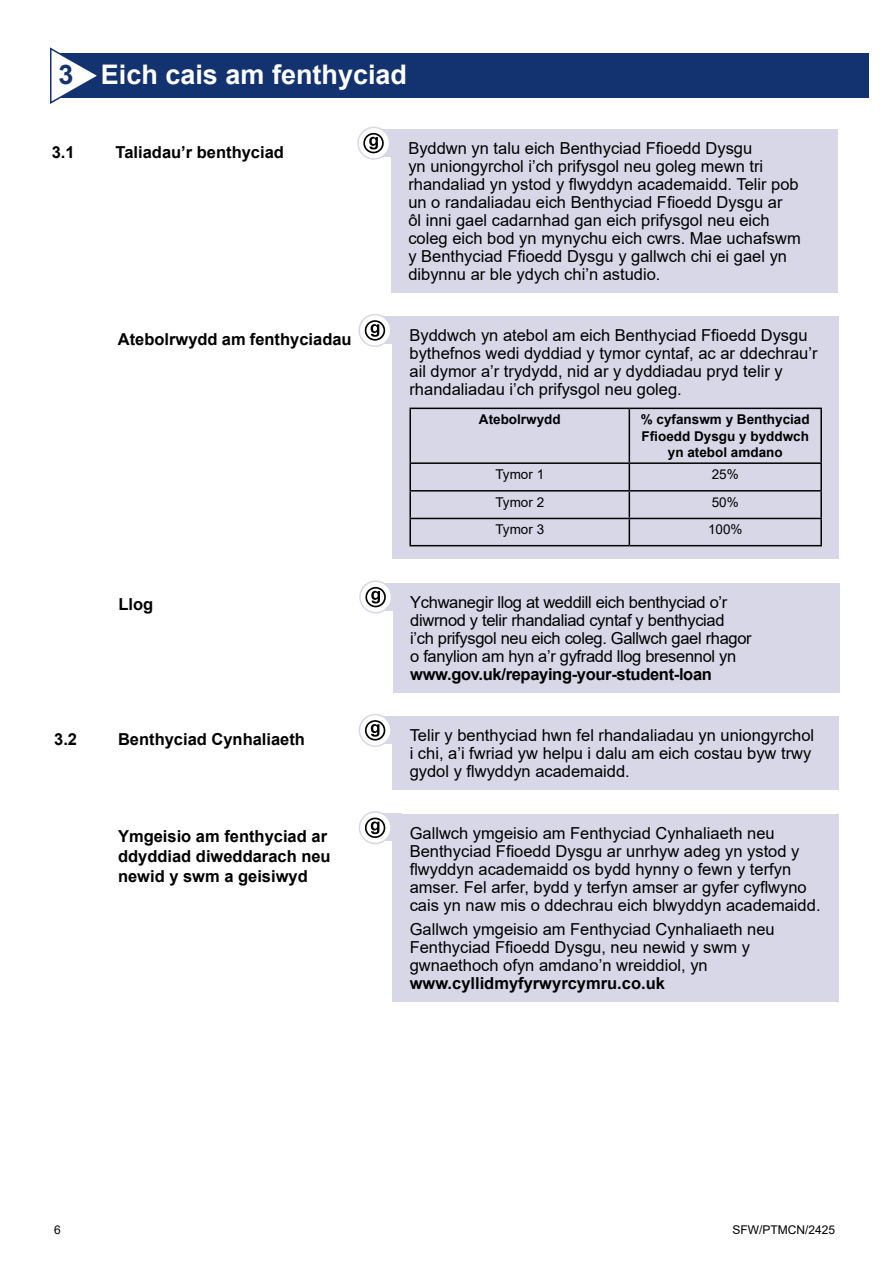
<style>
.page{position:relative;width:893px;height:1263px;background:#fff}
.page>*{position:absolute;margin:0;border:0;box-sizing:border-box;transform-origin:0 0}
.t1{font:700 27px "Arial";color:#fff}
.t2{font:16.5px/18px "Arial";color:#000}
.t3{font:16.5px/18px "Arial";letter-spacing:-.02em;color:#000}
.t4{font:700 16.5px/19.5px "Arial";color:#000}
.t5{font:700 13.5px/16.5px "Arial";color:#000;text-align:center}
.t6{font:13.5px "Arial";color:#000}
.t7{font:12px "Arial";color:#000}
.s1{color:#133370}
.s2{font-weight:700}
</style>
<div class="page">
<div style="left:53px;top:53px;width:816px;height:45px;background:#133370"></div>
<div style="left:391px;top:129px;width:447px;height:164px;background:#d7d7e8"></div>
<div style="left:366px;top:129px;width:34px;height:27px;background:#d7d7e8"></div>
<svg style="left:358px;top:127px;width:32px;height:32px"></svg>
<div style="left:357px;top:127px;width:33px;height:33px;border:2px solid #d7d7e8;border-radius:50%"></div>
<svg style="left:50px;top:47px;width:47px;height:57px"></svg>
<div style="left:392px;top:316px;width:447px;height:243px;background:#d7d7e8"></div>
<hr style="left:409px;top:408px;width:220px;height:1px;background:#000">
<hr style="left:409px;top:409px;width:2px;height:53px;background:#000">
<hr style="left:629px;top:408px;width:193px;height:1px;background:#000">
<hr style="left:629px;top:409px;width:1px;height:53px;background:#000">
<hr style="left:820px;top:409px;width:2px;height:53px;background:#000">
<hr style="left:409px;top:462px;width:220px;height:2px;background:#000">
<hr style="left:409px;top:464px;width:2px;height:26px;background:#000">
<hr style="left:629px;top:462px;width:193px;height:2px;background:#000">
<hr style="left:820px;top:464px;width:2px;height:26px;background:#000">
<hr style="left:409px;top:490px;width:220px;height:2px;background:#000">
<hr style="left:409px;top:492px;width:2px;height:26px;background:#000">
<hr style="left:629px;top:490px;width:193px;height:2px;background:#000">
<hr style="left:820px;top:492px;width:2px;height:26px;background:#000">
<hr style="left:409px;top:518px;width:220px;height:1px;background:#000">
<hr style="left:409px;top:519px;width:2px;height:26px;background:#000">
<hr style="left:629px;top:518px;width:193px;height:1px;background:#000">
<svg style="left:629px;top:464px;width:1px;height:81px"></svg>
<hr style="left:820px;top:519px;width:2px;height:26px;background:#000">
<hr style="left:409px;top:545px;width:220px;height:1px;background:#000">
<hr style="left:629px;top:545px;width:193px;height:1px;background:#000">
<div style="left:367px;top:316px;width:34px;height:27px;background:#d7d7e8"></div>
<div style="left:359px;top:315px;width:32px;height:31px;background:#fff;border-radius:50%"></div>
<div style="left:358px;top:314px;width:33px;height:33px;border:2px solid #d7d7e8;border-radius:50%"></div>
<div style="left:393px;top:583px;width:447px;height:109px;background:#d7d7e8"></div>
<div style="left:368px;top:583px;width:34px;height:27px;background:#d7d7e8"></div>
<svg style="left:360px;top:581px;width:32px;height:32px"></svg>
<div style="left:359px;top:580px;width:33px;height:33px;border:2px solid #d7d7e8;border-radius:50%"></div>
<div style="left:393px;top:716px;width:446px;height:74px;background:#d7d7e8"></div>
<div style="left:367px;top:716px;width:34px;height:27px;background:#d7d7e8"></div>
<svg style="left:359px;top:714px;width:32px;height:32px"></svg>
<div style="left:359px;top:714px;width:33px;height:33px;border:2px solid #d7d7e8;border-radius:50%"></div>
<div style="left:393px;top:814px;width:446px;height:188px;background:#d7d7e8"></div>
<div style="left:367px;top:814px;width:34px;height:27px;background:#d7d7e8"></div>
<svg style="left:359px;top:812px;width:32px;height:31px"></svg>
<div style="left:359px;top:811px;width:33px;height:33px;border:2px solid #d7d7e8;border-radius:50%"></div>
<svg style="left:363px;top:133px;width:21px;height:20px"></svg>
<svg style="left:365px;top:320px;width:20px;height:21px"></svg>
<svg style="left:365px;top:587px;width:21px;height:20px"></svg>
<svg style="left:365px;top:720px;width:20px;height:20px"></svg>
<svg style="left:365px;top:818px;width:20px;height:20px"></svg>
<h2 class="t1" style="left:58px;top:55px;width:350px"><span class="s1">3</span> Eich cais am fenthyciad</h2>
<p class="t4" style="left:52px;top:143px;width:24px">3.1</p>
<p class="t4" style="left:116px;top:143px;width:170px">Taliadau’r benthyciad</p>
<p class="t2" style="left:408px;top:139px;width:394px">Byddwn yn talu eich Benthyciad Ffioedd Dysgu<br>yn uniongyrchol i’ch prifysgol neu goleg mewn tri rhandaliad yn ystod y flwyddyn academaidd. Telir pob un o randaliadau eich Benthyciad Ffioedd Dysgu ar<br>ôl inni gael cadarnhad gan eich prifysgol neu eich coleg eich bod yn mynychu eich cwrs. Mae uchafswm y Benthyciad Ffioedd Dysgu y gallwch chi ei gael yn dibynnu ar ble ydych chi’n astudio.</p>
<p class="t4" style="left:118px;top:330px;width:235px">Atebolrwydd am fenthyciadau</p>
<p class="t2" style="left:409px;top:326px;width:410px">Byddwch yn atebol am eich Benthyciad Ffioedd Dysgu bythefnos wedi dyddiad y tymor cyntaf, ac ar ddechrau’r ail dymor a’r trydydd, nid ar y dyddiadau pryd telir y rhandaliadau i’ch prifysgol neu goleg.</p>
<p class="t5" style="left:479px;top:411px;width:83px">Atebolrwydd</p>
<p class="t5" style="left:641px;top:411px;width:170px">% cyfanswm y Benthyciad<br>Ffioedd Dysgu y byddwch yn atebol amdano</p>
<p class="t6" style="left:495px;top:465px;width:50px">Tymor 1</p>
<p class="t6" style="left:712px;top:465px;width:29px">25%</p>
<p class="t6" style="left:495px;top:493px;width:50px">Tymor 2</p>
<p class="t6" style="left:712px;top:493px;width:29px">50%</p>
<p class="t6" style="left:495px;top:520px;width:50px">Tymor 3</p>
<p class="t6" style="left:708px;top:520px;width:36px">100%</p>
<p class="t4" style="left:119px;top:594px;width:36px">Llog</p>
<p class="t3" style="left:410px;top:593px;width:343px">Ychwanegir llog at weddill eich benthyciad o’r diwrnod y telir rhandaliad cyntaf y benthyciad i’ch prifysgol neu eich coleg. Gallwch gael rhagor o fanylion am hyn a’r gyfradd llog bresennol yn <span class="s2">www.gov.uk/repaying-your-student-loan</span></p>
<p class="t4" style="left:54px;top:730px;width:24px">3.2</p>
<p class="t4" style="left:118px;top:730px;width:189px">Benthyciad Cynhaliaeth</p>
<p class="t2" style="left:410px;top:726px;width:406px">Telir y benthyciad hwn fel rhandaliadau yn uniongyrchol i chi, a’i fwriad yw helpu i dalu am eich costau byw trwy gydol y flwyddyn academaidd.</p>
<p class="t4" style="left:118px;top:827px;width:214px">Ymgeisio am fenthyciad ar ddyddiad diweddarach neu newid y swm a geisiwyd</p>
<p class="t2" style="left:410px;top:824px;width:412px">Gallwch ymgeisio am Fenthyciad Cynhaliaeth neu Benthyciad Ffioedd Dysgu ar unrhyw adeg yn ystod y flwyddyn academaidd os bydd hynny o fewn y terfyn amser. Fel arfer, bydd y terfyn amser ar gyfer cyflwyno cais yn naw mis o ddechrau eich blwyddyn academaidd.</p>
<p class="t2" style="left:410px;top:920px;width:366px">Gallwch ymgeisio am Fenthyciad Cynhaliaeth neu Fenthyciad Ffioedd Dysgu, neu newid y swm y gwnaethoch ofyn amdano’n wreiddiol, yn <span class="s2">www.cyllidmyfyrwyrcymru.co.uk</span></p>
<p class="t7" style="left:54px;top:1222px;width:8px">6</p>
<p class="t7" style="left:732px;top:1222px;width:104px">SFW/PTMCN/2425</p>
</div>
